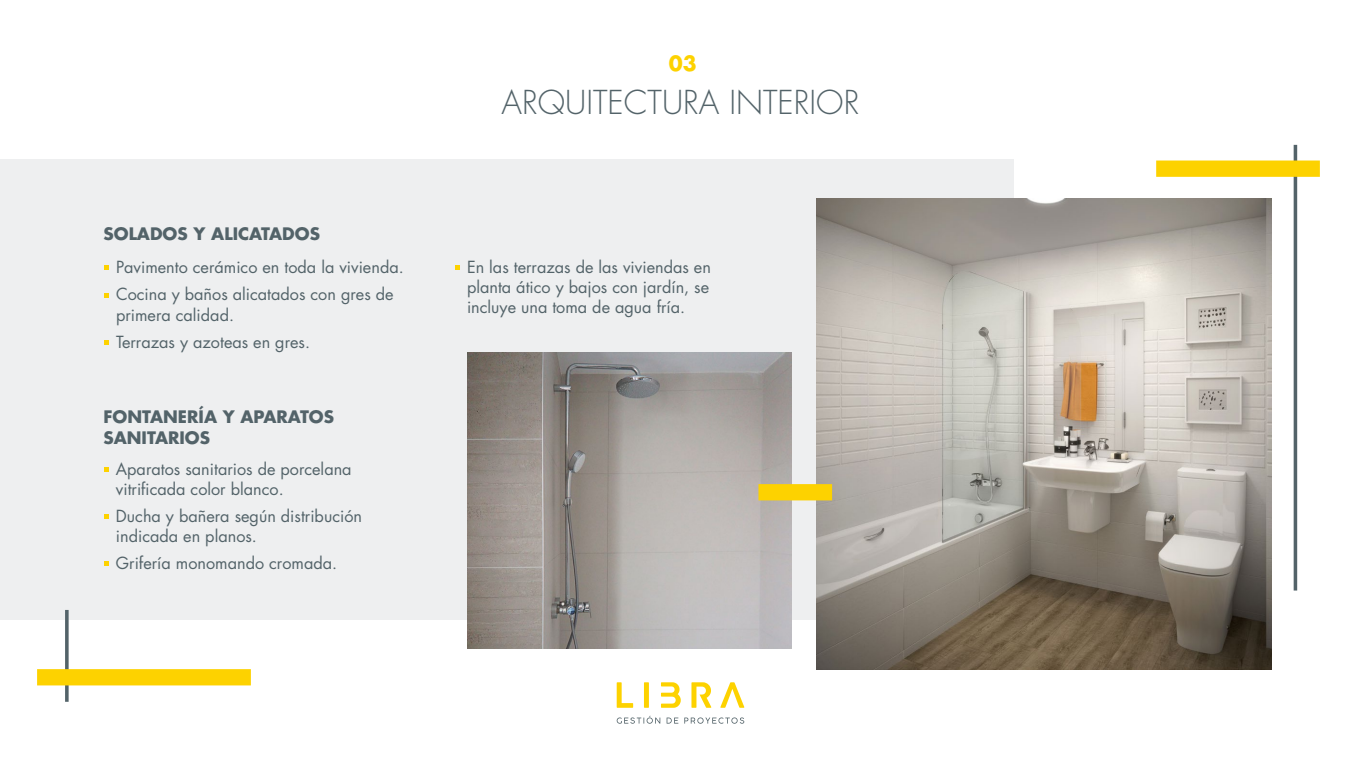
<style>
.page{position:relative;width:1361px;height:766px;background:#fff}
.page>*{position:absolute;margin:0;border:0;box-sizing:border-box;transform-origin:0 0}
.t1{font:300 32.1px "Futura Std";color:#536369}
.t2{font:700 20.4px "Futura Std";color:#fdd200}
.t3{font:700 16.8px/21.3px "Futura Std";color:#536369}
.t4{font:16.2px/20px "Futura Std";color:#536369}
</style>
<div class="page">
<svg style="left:1293px;top:145px;width:4px;height:445px;background:#6f7c81"></svg>
<div style="left:0;top:160px;width:1013px;height:459px;background:#eeeff0"></div>
<div style="left:1156px;top:160px;width:164px;height:17px;background:#fdd200"></div>
<svg style="left:65px;top:610px;width:4px;height:91px"></svg>
<div style="left:37px;top:669px;width:214px;height:16px;background:#fdd200"></div>
<img style="left:816px;top:198px;width:455px;height:471px">
<svg style="left:644px;top:682px;width:5px;height:25px"></svg>
<svg style="left:720px;top:682px;width:24px;height:25px"></svg>
<svg style="left:691px;top:682px;width:20px;height:25px"></svg>
<svg style="left:661px;top:682px;width:20px;height:25px"></svg>
<svg style="left:617px;top:682px;width:16px;height:25px"></svg>
<svg style="left:617px;top:715px;width:127px;height:8px"></svg>
<svg style="left:104px;top:265px;width:4px;height:4px"></svg>
<svg style="left:104px;top:293px;width:4px;height:4px"></svg>
<svg style="left:104px;top:340px;width:4px;height:4px"></svg>
<svg style="left:104px;top:514px;width:4px;height:4px"></svg>
<svg style="left:104px;top:467px;width:4px;height:5px"></svg>
<svg style="left:104px;top:561px;width:4px;height:4px"></svg>
<img style="left:467px;top:352px;width:324px;height:296px">
<svg style="left:455px;top:265px;width:4px;height:4px"></svg>
<div style="left:758px;top:484px;width:74px;height:16px;background:#fdd200"></div>
<p class="t3" style="left:103px;top:222px;width:218px">SOLADOS Y ALICATADOS</p>
<p class="t4" style="left:116px;top:254px;width:289px;line-height:27.1px">Pavimento cerámico en toda la vivienda.<br>Cocina y baños alicatados con gres de</p>
<p class="t4" style="left:116px;top:301px;width:196px;line-height:27.1px">primera calidad.<br>Terrazas y azoteas en gres.</p>
<p class="t3" style="left:103px;top:405px;width:232px">FONTANERÍA Y APARATOS<br>SANITARIOS</p>
<p class="t4" style="left:116px;top:459px;width:237px">Aparatos sanitarios de porcelana vitrificada color blanco.</p>
<p class="t4" style="left:116px;top:506px;width:248px">Ducha y bañera según distribución indicada en planos.</p>
<p class="t4" style="left:116px;top:553px;width:223px">Grifería monomando cromada.</p>
<p class="t2" style="left:669px;top:50px;width:29px">03</p>
<h1 class="t1" style="left:502px;top:83px;width:359px">ARQUITECTURA INTERIOR</h1>
<p class="t4" style="left:467px;top:257px;width:245px;text-align:justify">En las terrazas de las viviendas en planta ático y bajos con jardín, se incluye una toma de agua fría.</p>
</div>
